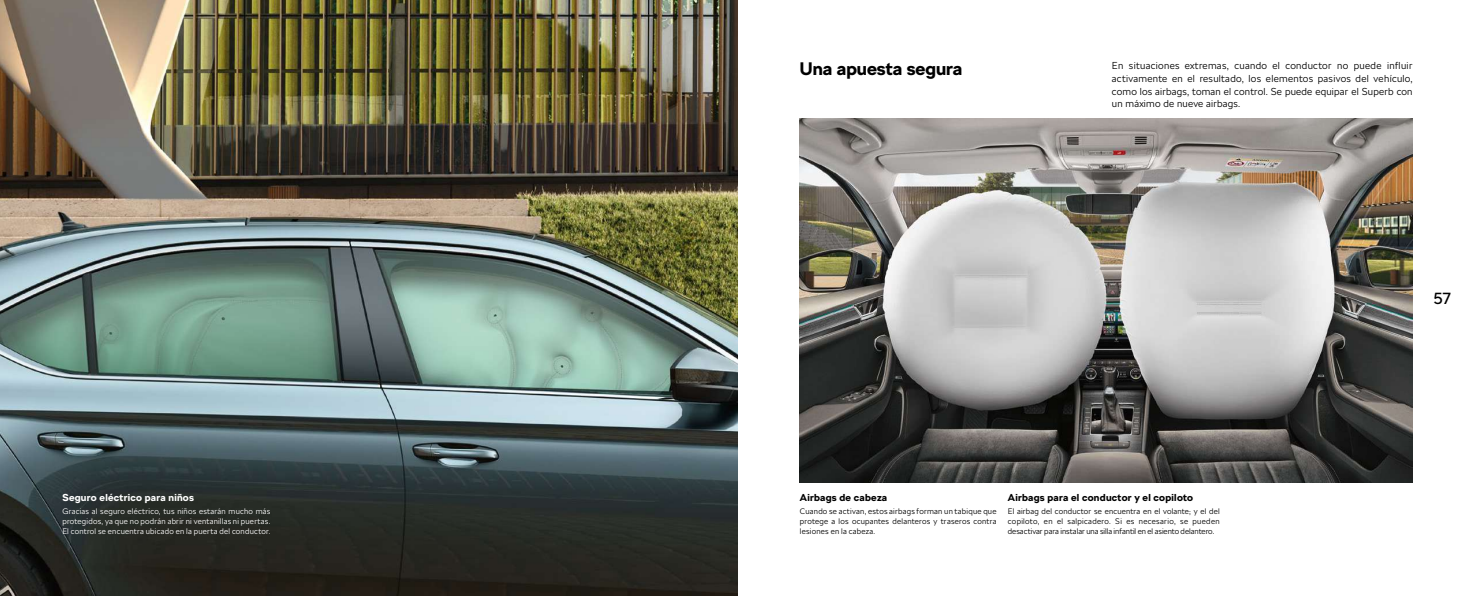
<style>
.page{position:relative;width:1475px;height:596px;background:#fff}
.page>*{position:absolute;margin:0;border:0;box-sizing:border-box;transform-origin:0 0}
.t1{font:700 18px "SKODA Next";color:#000}
.t2{font:16px "SKODA Next";color:#000}
.t3{font:300 10px/12.5px "SKODA Next";letter-spacing:.02em;color:#000;text-align:justify}
.t4{font:700 10px "SKODA Next";letter-spacing:.025em;color:#000}
.t5{font:700 10px "SKODA Next";letter-spacing:.025em;color:#fff}
.t6{font:300 8px/10px "SKODA Next";letter-spacing:.01em;color:#000;text-align:justify}
.t7{font:300 8px/10px "SKODA Next";letter-spacing:.03em;color:#fff;text-align:justify}
</style>
<div class="page">
<img style="left:799px;top:118px;width:613px;height:364px">
<img style="left:0;top:0;width:737px;height:595px">
<p class="t5" style="left:62px;top:491px;width:133px">Seguro eléctrico para niños</p>
<p class="t7" style="left:62px;top:505px;width:209px">Gracias al seguro eléctrico, tus niños estarán mucho más protegidos, ya que no podrán abrir ni ventanillas ni puertas.<br>El control se encuentra ubicado en la puerta del conductor.</p>
<h1 class="t1" style="left:799px;top:58px;width:164px">Una apuesta segura</h1>
<p class="t3" style="left:1111px;top:60px;width:302px">En situaciones extremas, cuando el conductor no puede influir activamente en el resultado, los elementos pasivos del vehículo, como los airbags, toman el control. Se puede equipar el Superb con un máximo de nueve airbags.</p>
<h2 class="t2" style="left:1432px;top:288px;width:19px">57</h2>
<p class="t4" style="left:799px;top:491px;width:89px">Airbags de cabeza</p>
<p class="t6" style="left:799px;top:505px;width:198px">Cuando se activan, estos airbags forman un tabique que protege a los ocupantes delanteros y traseros contra lesiones en la cabeza.</p>
<p class="t4" style="left:1007px;top:491px;width:187px">Airbags para el conductor y el copiloto</p>
<p class="t6" style="left:1007px;top:505px;width:213px">El airbag del conductor se encuentra en el volante; y el del copiloto, en el salpicadero. Si es necesario, se pueden desactivar para instalar una silla infantil en el asiento delantero.</p>
</div>
